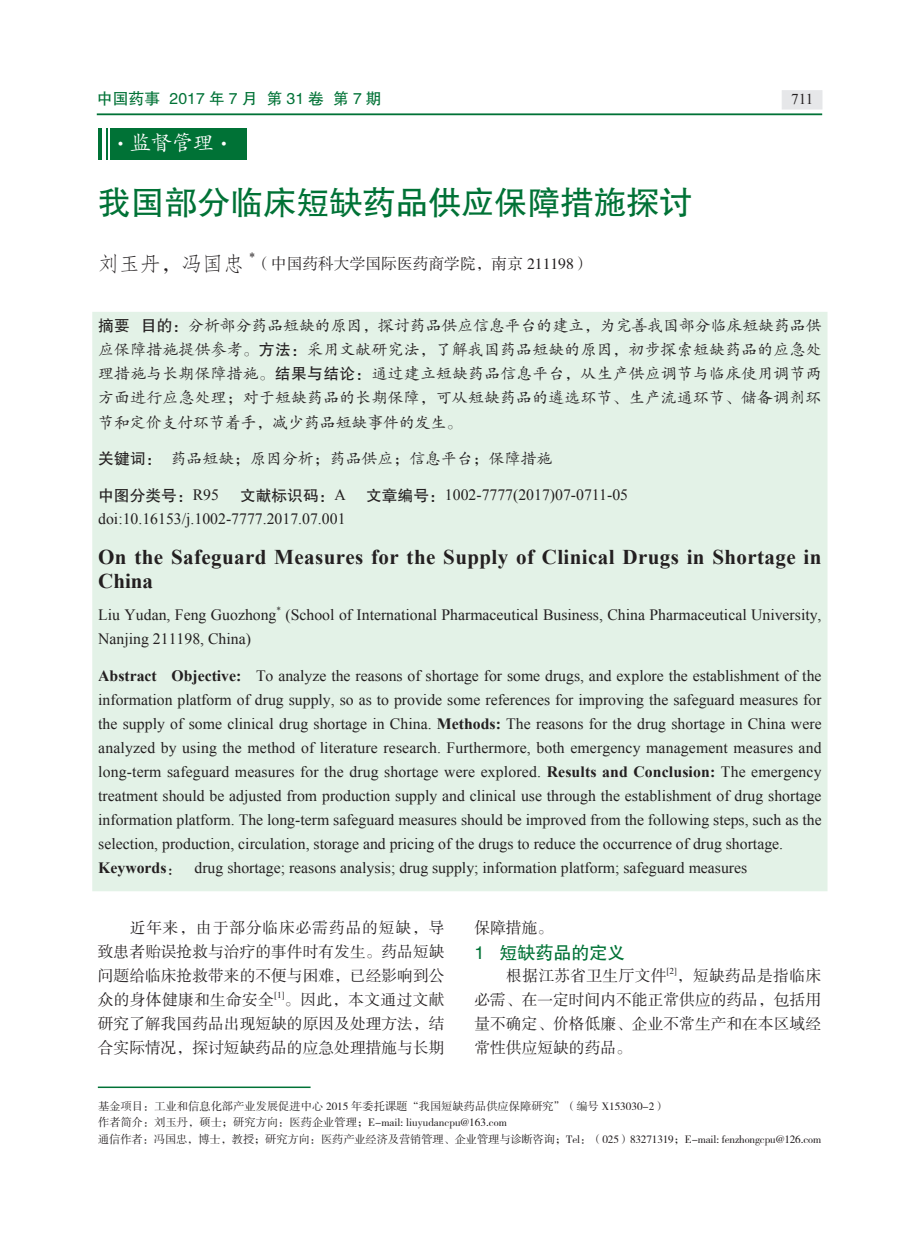
<style>
.page{position:relative;width:919px;height:1238px;background:#fff}
.page>*{position:absolute;margin:0;border:0;box-sizing:border-box;transform-origin:0 0}
.t1{font:33px "FZHTJW GB1 0";color:#007236}
.t2{font:700 21px/24px "Times New Roman";letter-spacing:.02em;color:#231f20}
.t3{font:21px "FZFSK GBK1 0";letter-spacing:-.01em;color:#231f20}
.t4{font:21px "FZKTJW GB1 0";color:#fff}
.正文{font:18px "FZHTJW GB1 0";color:#007236}
.t5{font:15.9px/24px "FZKTK GBK1 0";color:#231f20;text-align:justify}
.t6{font:15.75px/24px "Times New Roman";color:#231f20;text-align:justify}
.正文-2{font:15.75px/24px "FZSSK GBK1 0";color:#231f20;text-align:justify}
.t7{font:15.75px "FZHTJW GB1 0";letter-spacing:.01em;color:#007236}
.t8{font:15.75px "FZHTJW GB1 0";color:#231f20}
.正文-3{font:15.75px "FZSSK GBK1 0";letter-spacing:.02em;color:#231f20}
.t9{font:15px "Times New Roman";color:#231f20}
.t10{font:12.3px "Times New Roman";color:#231f20}
.t11{font:11.25px "FZSSK GBK1 0";color:#231f20}
.正文-4{font:9.15px "FZSSK GBK1 0";color:#231f20}
.t12{font:9.15px "Times New Roman";color:#231f20}
.s1{font-family:"FZDHTJW GB1 0"}
.s2{font-family:"FZHTJW GB1 0";font-size:15.75px}
.s3{font-family:"FZHTJW GB1 0"}
.s4{font-family:"Times New Roman"}
.s5{font-weight:700}
.s6{font-family:"FZKTK GBK1 0"}
</style>
<div class="page">
<hr style="left:97px;top:113px;width:725px;height:2px;background:#007236">
<div style="left:782px;top:90px;width:40px;height:19px;background:#e6e7e9"></div>
<div style="left:92px;top:312px;width:736px;height:579px;background:#e3f2e7"></div>
<hr style="left:98px;top:1086px;width:212px;height:1px;background:#007236">
<div style="left:98px;top:128px;width:149px;height:31px;background:#007236"></div>
<hr style="left:102px;top:128px;width:4px;height:31px;background:#fff">
<hr style="left:109px;top:128px;width:1px;height:31px;background:#fff">
<p class="t7" style="left:97px;top:90px;width:286px">中国药事 2017 年 7 月 第 31 卷 第 7 期</p>
<p class="t9" style="left:791px;top:89px;width:23px">711</p>
<p class="t4" style="left:110px;top:132px;width:126px"><span class="s1">·</span>监督管理<span class="s1">·</span></p>
<p class="t1" style="left:98px;top:185px;width:595px">我国部分临床短缺药品供应保障措施探讨</p>
<p class="t3" style="left:98px;top:253px;width:147px">刘玉丹，冯国忠</p>
<p class="t10" style="left:249px;top:248px;width:8px">*</p>
<p class="正文-2" style="left:255px;top:253px;width:336px">（中国药科大学国际医药商学院，南京 211198）</p>
<p class="t5" style="left:98px;top:314px;width:725px"><span class="s2">摘要 目的：</span>分析部分药品短缺的原因，探讨药品供应信息平台的建立，为完善我国部分临床短缺药品供应保障措施提供参考。<span class="s2">方法：</span>采用文献研究法，了解我国药品短缺的原因，初步探索短缺药品的应急处理措施与长期保障措施。<span class="s2">结果与结论：</span>通过建立短缺药品信息平台，从生产供应调节与临床使用调节两方面进行应急处理；对于短缺药品的长期保障，可从短缺药品的遴选环节、生产流通环节、储备调剂环节和定价支付环节着手，减少药品短缺事件的发生。</p>
<p class="t5" style="left:98px;top:447px;width:456px"><span class="s3">关键词：</span> 药品短缺；原因分析；药品供应；信息平台；保障措施</p>
<p class="t8" style="left:98px;top:486px;width:122px">中图分类号：<span class="s4">R95</span></p>
<p class="t8" style="left:240px;top:486px;width:107px">文献标识码：<span class="s4">A</span></p>
<p class="t6" style="left:366px;top:482px;width:263px"><span class="s3">文章编号：</span>1002-7777(2017)07-0711-05</p>
<p class="t6" style="left:98px;top:506px;width:249px">doi:10.16153/j.1002-7777.2017.07.001</p>
<p class="t2" style="left:98px;top:544px;width:724px">On the Safeguard Measures for the Supply of Clinical Drugs in Shortage in<br>China</p>
<p class="t6" style="left:98px;top:603px;width:180px">Liu Yudan, Feng Guozhong</p>
<p class="t12" style="left:276px;top:603px;width:6px">*</p>
<p class="t6" style="left:285px;top:603px;width:537px">(School of International Pharmaceutical Business, China Pharmaceutical University,</p>
<p class="t6" style="left:98px;top:627px;width:154px">Nanjing 211198, China)</p>
<p class="t6" style="left:98px;top:663px;width:725px"><span class="s5">Abstract Objective:</span> To analyze the reasons of shortage for some drugs, and explore the establishment of the information platform of drug supply, so as to provide some references for improving the safeguard measures for the supply of some clinical drug shortage in China. <span class="s5">Methods:</span> The reasons for the drug shortage in China were analyzed by using the method of literature research. Furthermore, both emergency management measures and long-term safeguard measures for the drug shortage were explored. <span class="s5">Results and Conclusion:</span> The emergency treatment should be adjusted from production supply and clinical use through the establishment of drug shortage information platform. The long-term safeguard measures should be improved from the following steps, such as the selection, production, circulation, storage and pricing of the drugs to reduce the occurrence of drug shortage.</p>
<p class="t6" style="left:98px;top:855px;width:650px"><span class="s5">Keywords</span><span class="s6">：</span> drug shortage; reasons analysis; drug supply; information platform; safeguard measures</p>
<p class="正文-2" style="left:98px;top:916px;width:348px;text-indent:32px">近年来，由于部分临床必需药品的短缺，导致患者贻误抢救与治疗的事件时有发生。药品短缺问题给临床抢救带来的不便与困难，已经影响到公众的身体健康和生命安全</p>
<p class="正文-4" style="left:274px;top:989px;width:11px">[1]</p>
<p class="正文-2" style="left:98px;top:988px;width:348px;text-indent:186px">。因此，本文通过文献研究了解我国药品出现短缺的原因及处理方法，结合实际情况，探讨短缺药品的应急处理措施与长期</p>
<p class="正文-2" style="left:474px;top:916px;width:80px">保障措施。</p>
<p class="正文" style="left:474px;top:942px;width:152px">1 短缺药品的定义</p>
<p class="正文-3" style="left:506px;top:967px;width:162px">根据江苏省卫生厅文件</p>
<p class="正文-4" style="left:666px;top:965px;width:11px">[2]</p>
<p class="正文-2" style="left:474px;top:964px;width:348px;text-indent:202px">，短缺药品是指临床必需、在一定时间内不能正常供应的药品，包括用量不确定、价格低廉、企业不常生产和在本区域经常性供应短缺的药品。</p>
<p class="t11" style="left:98px;top:1100px;width:569px">基金项目：工业和信息化部产业发展促进中心 2015 年委托课题“我国短缺药品供应保障研究”（编号 X153030-2）</p>
<p class="t11" style="left:98px;top:1116px;width:410px">作者简介：刘玉丹，硕士；研究方向：医药企业管理；E-mail: liuyudancpu@163.com</p>
<p class="t11" style="left:98px;top:1133px;width:724px">通信作者：冯国忠，博士，教授；研究方向：医药产业经济及营销管理、企业管理与诊断咨询；Tel：（025）83271319；E-mail: fenzhongcpu@126.com</p>
</div>
